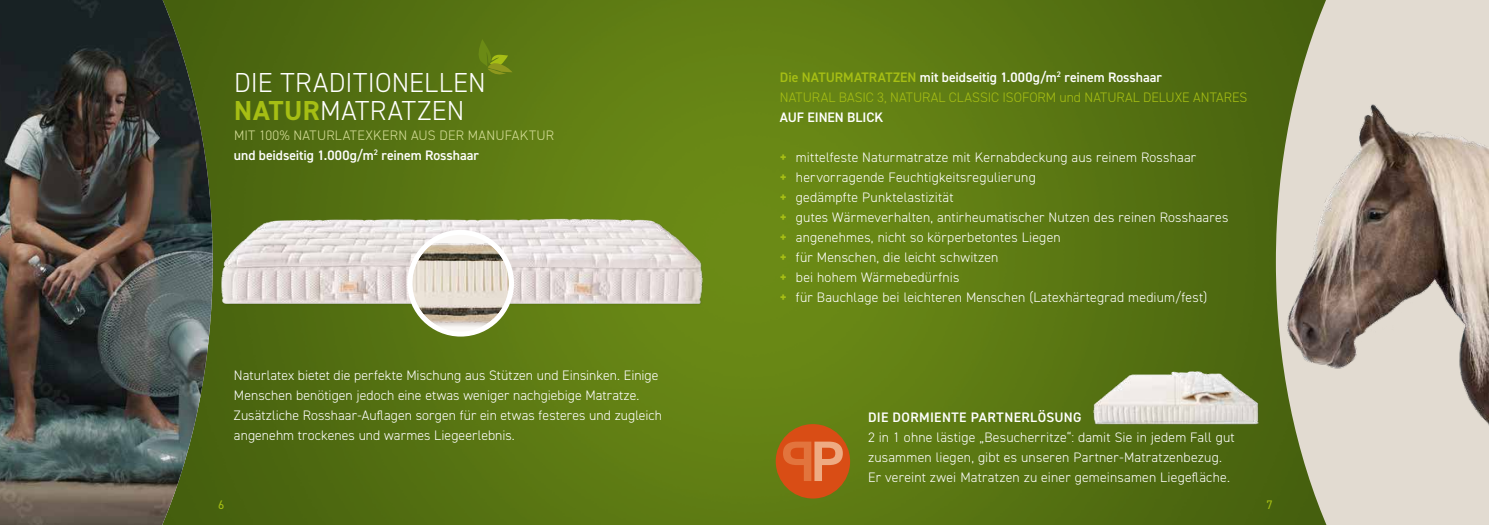
<style>
.page{position:relative;width:1489px;height:525px;background:#fff}
.page>*{position:absolute;margin:0;border:0;box-sizing:border-box;transform-origin:0 0}
.t1{font:300 27.5px/27.5px "DIN2014";letter-spacing:.01em;color:#fff}
.t2{font:300 13.75px/20px "DIN2014";letter-spacing:.015em;color:#fff}
.t3{font:300 13.75px/20px "DIN2014";color:#a6be14}
.t4{font:300 13.75px/20px "DIN2014";letter-spacing:.02em;color:#d5de98}
.t5{font:600 13.75px "DIN2014";letter-spacing:.02em;color:#fff}
.t6{font:600 13.75px "DIN2014";letter-spacing:-.005em;color:#fff}
.t7{font:12.38px "DIN2014";color:#a6be14}
.s1{font-weight:700;color:#a6be14}
.s2{font-weight:600;color:#fff}
.s3{font-weight:600}
.s4{font-weight:800;color:#a6be14}
</style>
<div class="page">
<img style="left:213px;top:0;width:1062px;height:524px">
<img style="left:213px;top:203px;width:509px;height:127px">
<svg style="left:477px;top:39px;width:35px;height:36px"></svg>
<div style="left:775px;top:424px;width:75px;height:74px;background:#d94d15;border-radius:50%"></div>
<svg style="left:783px;top:441px;width:59px;height:39px"></svg>
<img style="left:1081px;top:363px;width:188px;height:67px">
<div style="left:410px;top:232px;width:101px;height:102px;background:#fff;border-radius:50%"></div>
<img style="left:412px;top:235px;width:97px;height:96px;border-radius:48px">
<div style="left:407px;top:230px;width:107px;height:106px;border:5px solid #fff;border-radius:50%"></div>
<svg style="left:1275px;top:0;width:213px;height:524px;fill:#e2dbd1"></svg>
<img style="left:1275px;top:97px;width:213px;height:331px">
<img style="left:0;top:0;width:213px;height:524px">
<h1 class="t1" style="left:234px;top:69px;width:253px">DIE TRADITIONELLEN<br><span class="s1">NATUR</span>MATRATZEN</h1>
<p class="t4" style="left:234px;top:125px;width:322px">MIT 100% NATURLATEXKERN AUS DER MANUFAKTUR <span class="s2">und beidseitig 1.000g/m</span><sup>2</sup> <span class="s2">reinem Rosshaar</span></p>
<p class="t2" style="left:234px;top:365px;width:429px">Naturlatex bietet die perfekte Mischung aus Stützen und Einsinken. Einige Menschen benötigen jedoch eine etwas weniger nachgiebige Matratze.<br>Zusätzliche Rosshaar-Auflagen sorgen für ein etwas festeres und zugleich angenehm trockenes und warmes Liegeerlebnis.</p>
<p class="t3" style="left:780px;top:67px;width:469px"><span class="s3">Die NATURMATRATZEN</span> <span class="s2">mit beidseitig 1.000g/m</span><sup>2</sup> <span class="s2">reinem Rosshaar<br></span>NATURAL BASIC 3, NATURAL CLASSIC ISOFORM und NATURAL DELUXE ANTARES</p>
<p class="t6" style="left:780px;top:108px;width:105px">AUF EINEN BLICK</p>
<p class="t2" style="left:780px;top:147px;width:450px"><span class="s4">+</span> mittelfeste Naturmatratze mit Kernabdeckung aus reinem Rosshaar<br><span class="s4">+</span> hervorragende Feuchtigkeitsregulierung<br><span class="s4">+</span> gedämpfte Punktelastizität<br><span class="s4">+</span> gutes Wärmeverhalten, antirheumatischer Nutzen des reinen Rosshaares <span class="s4">+</span> angenehmes, nicht so körperbetontes Liegen<br><span class="s4">+</span> für Menschen, die leicht schwitzen<br><span class="s4">+</span> bei hohem Wärmebedürfnis<br><span class="s4">+</span> für Bauchlage bei leichteren Menschen (Latexhärtegrad medium/fest)</p>
<p class="t5" style="left:868px;top:408px;width:215px">DIE DORMIENTE PARTNERLÖSUNG</p>
<p class="t2" style="left:868px;top:427px;width:368px">2 in 1 ohne lästige „Besucherritze“: damit Sie in jedem Fall gut zusammen liegen, gibt es unseren Partner-Matratzenbezug.<br>Er vereint zwei Matratzen zu einer gemeinsamen Liegefläche.</p>
<p class="t7" style="left:218px;top:496px;width:8px">6</p>
<p class="t7" style="left:1266px;top:496px;width:8px">7</p>
</div>
